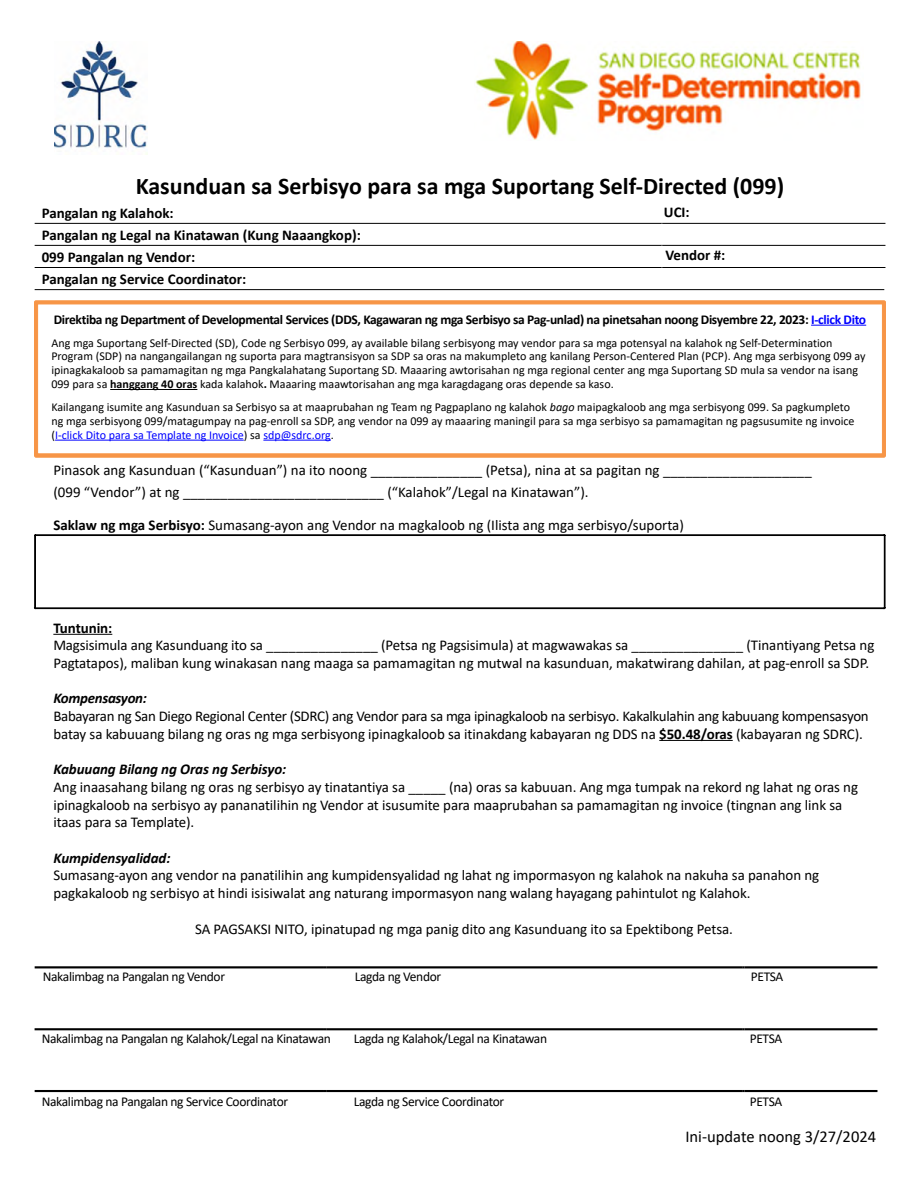
<style>
.page{position:relative;width:918px;height:1188px;background:#fff}
.page>*{position:absolute;margin:0;border:0;box-sizing:border-box;transform-origin:0 0}
.Paragraph_Style2{font:700 24px "Calibri";color:#000}
.Paragraph_Style2-2{font:16.5px "Calibri";color:#000}
.Paragraph_Style2-3{font:15px/17.7px "Calibri";letter-spacing:-.005em;color:#000}
.Paragraph_Style2-4{font:700 15px "Calibri";color:#000}
.Paragraph_Style4{font:15px "Calibri";letter-spacing:-.005em;color:#000}
.Paragraph_Style2-5{font:italic 700 15px "Calibri";letter-spacing:-.005em;color:#000}
.Paragraph_Style3{font:700 15px "Calibri";color:#000}
.Paragraph_Style2-6{font:13.5px "Calibri";letter-spacing:-.025em;color:#000}
.Paragraph_Style1{font:700 13.5px "Calibri";letter-spacing:-.025em;color:#000}
.Paragraph_Style2-7{font:12px/13.8px "Calibri";color:#000}
.s1{color:#00f}
.s2{font-weight:700}
.s3{font-style:italic}
</style>
<div class="page">
<hr style="left:35px;top:223px;width:626px;height:1px;background:#000">
<hr style="left:662px;top:223px;width:223px;height:1px;background:#000">
<hr style="left:35px;top:245px;width:626px;height:1px;background:#000">
<hr style="left:662px;top:245px;width:223px;height:1px;background:#000">
<hr style="left:35px;top:267px;width:626px;height:1px;background:#000">
<hr style="left:662px;top:267px;width:223px;height:1px;background:#000">
<hr style="left:35px;top:289px;width:849px;height:1px;background:#000">
<svg style="left:35px;top:301px;width:850px;height:156px"></svg>
<hr style="left:35px;top:966px;width:289px;height:2px;background:#000">
<hr style="left:326px;top:966px;width:416px;height:2px;background:#000">
<hr style="left:744px;top:966px;width:133px;height:2px;background:#000">
<hr style="left:35px;top:1028px;width:289px;height:2px;background:#000">
<hr style="left:326px;top:1028px;width:416px;height:2px;background:#000">
<hr style="left:744px;top:1028px;width:133px;height:2px;background:#000">
<hr style="left:35px;top:1090px;width:289px;height:2px;background:#000">
<hr style="left:326px;top:1090px;width:416px;height:2px;background:#000">
<img style="left:54px;top:41px;width:93px;height:113px">
<img style="left:475px;top:42px;width:386px;height:98px">
<hr style="left:744px;top:1090px;width:133px;height:2px;background:#000">
<svg style="left:35px;top:535px;width:850px;height:74px"></svg>
<hr style="left:811px;top:325px;width:55px;height:1px;background:#00f">
<hr style="left:110px;top:389px;width:87px;height:1px;background:#000">
<hr style="left:55px;top:440px;width:189px;height:1px;background:#00f">
<hr style="left:263px;top:440px;width:68px;height:1px;background:#00f">
<hr style="left:53px;top:634px;width:59px;height:1px;background:#000">
<hr style="left:659px;top:740px;width:74px;height:1px;background:#000">
<p class="Paragraph_Style2" style="left:136px;top:169px;width:650px">Kasunduan sa Serbisyo para sa mga Suportang Self-Directed (099)</p>
<p class="Paragraph_Style2-4" style="left:42px;top:202px;width:133px">Pangalan ng Kalahok:</p>
<p class="Paragraph_Style3" style="left:664px;top:201px;width:27px">UCI:</p>
<p class="Paragraph_Style2-4" style="left:42px;top:224px;width:321px">Pangalan ng Legal na Kinatawan (Kung Naaangkop):</p>
<p class="Paragraph_Style2-4" style="left:42px;top:246px;width:155px">099 Pangalan ng Vendor:</p>
<p class="Paragraph_Style2-4" style="left:665px;top:245px;width:61px">Vendor #:</p>
<p class="Paragraph_Style2-4" style="left:42px;top:268px;width:206px">Pangalan ng Service Coordinator:</p>
<p class="Paragraph_Style1" style="left:54px;top:310px;width:814px">Direktiba ng Department of Developmental Services (DDS, Kagawaran ng mga Serbisyo sa Pag-unlad) na pinetsahan noong Disyembre 22, 2023: <span class="s1">I-click Dito</span></p>
<p class="Paragraph_Style2-7" style="left:51px;top:335px;width:816px">Ang mga Suportang Self-Directed (SD), Code ng Serbisyo 099, ay available bilang serbisyong may vendor para sa mga potensyal na kalahok ng Self-Determination Program (SDP) na nangangailangan ng suporta para magtransisyon sa SDP sa oras na makumpleto ang kanilang Person-Centered Plan (PCP). Ang mga serbisyong 099 ay ipinagkakaloob sa pamamagitan ng mga Pangkalahatang Suportang SD. Maaaring awtorisahan ng mga regional center ang mga Suportang SD mula sa vendor na isang 099 para sa <span class="s2">hanggang 40 oras</span> kada kalahok<span class="s2">.</span> Maaaring maawtorisahan ang mga karagdagang oras depende sa kaso.</p>
<p class="Paragraph_Style2-7" style="left:51px;top:400px;width:805px">Kailangang isumite ang Kasunduan sa Serbisyo sa at maaprubahan ng Team ng Pagpaplano ng kalahok <span class="s3">bago</span> maipagkaloob ang mga serbisyong 099. Sa pagkumpleto ng mga serbisyong 099/matagumpay na pag-enroll sa SDP, ang vendor na 099 ay maaaring maningil para sa mga serbisyo sa pamamagitan ng pagsusumite ng invoice (<span class="s1">I-click Dito para sa Template ng Invoice</span>) sa <span class="s1">sdp@sdrc.org</span>.</p>
<p class="Paragraph_Style2-3" style="left:53px;top:458px;width:760px;line-height:22.5px">Pinasok ang Kasunduan (“Kasunduan”) na ito noong _______________ (Petsa), nina at sa pagitan ng ____________________ (099 “Vendor”) at ng ___________________________ (“Kalahok”/Legal na Kinatawan”).</p>
<p class="Paragraph_Style2-3" style="left:53px;top:516px;width:632px"><span class="s2">Saklaw ng mga Serbisyo:</span> Sumasang-ayon ang Vendor na magkaloob ng (Ilista ang mga serbisyo/suporta)</p>
<p class="Paragraph_Style2-4" style="left:53px;top:617px;width:60px">Tuntunin:</p>
<p class="Paragraph_Style2-3" style="left:53px;top:636px;width:823px">Magsisimula ang Kasunduang ito sa _______________ (Petsa ng Pagsisimula) at magwawakas sa _______________ (Tinantiyang Petsa ng<br>Pagtatapos), maliban kung winakasan nang maaga sa pamamagitan ng mutwal na kasunduan, makatwirang dahilan, at pag-enroll sa SDP.</p>
<p class="Paragraph_Style2-5" style="left:53px;top:688px;width:95px">Kompensasyon:</p>
<p class="Paragraph_Style2-3" style="left:53px;top:707px;width:817px">Babayaran ng San Diego Regional Center (SDRC) ang Vendor para sa mga ipinagkaloob na serbisyo. Kakalkulahin ang kabuuang kompensasyon batay sa kabuuang bilang ng oras ng mga serbisyong ipinagkaloob sa itinakdang kabayaran ng DDS na <span class="s2">$50.48/oras</span> (kabayaran ng SDRC).</p>
<p class="Paragraph_Style2-5" style="left:53px;top:759px;width:234px">Kabuuang Bilang ng Oras ng Serbisyo:</p>
<p class="Paragraph_Style2-3" style="left:53px;top:778px;width:806px">Ang inaasahang bilang ng oras ng serbisyo ay tinatantiya sa _____ (na) oras sa kabuuan. Ang mga tumpak na rekord ng lahat ng oras ng ipinagkaloob na serbisyo ay pananatilihin ng Vendor at isusumite para maaprubahan sa pamamagitan ng invoice (tingnan ang link sa itaas para sa Template).</p>
<p class="Paragraph_Style2-5" style="left:53px;top:847px;width:119px">Kumpidensyalidad:</p>
<p class="Paragraph_Style2-3" style="left:53px;top:866px;width:767px">Sumasang-ayon ang vendor na panatilihin ang kumpidensyalidad ng lahat ng impormasyon ng kalahok na nakuha sa panahon ng pagkakaloob ng serbisyo at hindi isisiwalat ang naturang impormasyon nang walang hayagang pahintulot ng Kalahok.</p>
<p class="Paragraph_Style4" style="left:195px;top:918px;width:539px">SA PAGSAKSI NITO, ipinatupad ng mga panig dito ang Kasunduang ito sa Epektibong Petsa.</p>
<p class="Paragraph_Style2-6" style="left:43px;top:967px;width:184px">Nakalimbag na Pangalan ng Vendor</p>
<p class="Paragraph_Style2-6" style="left:355px;top:967px;width:88px">Lagda ng Vendor</p>
<p class="Paragraph_Style2-6" style="left:751px;top:967px;width:34px">PETSA</p>
<p class="Paragraph_Style2-6" style="left:42px;top:1029px;width:291px">Nakalimbag na Pangalan ng Kalahok/Legal na Kinatawan</p>
<p class="Paragraph_Style2-6" style="left:354px;top:1029px;width:195px">Lagda ng Kalahok/Legal na Kinatawan</p>
<p class="Paragraph_Style2-6" style="left:750px;top:1029px;width:34px">PETSA</p>
<p class="Paragraph_Style2-6" style="left:42px;top:1092px;width:248px">Nakalimbag na Pangalan ng Service Coordinator</p>
<p class="Paragraph_Style2-6" style="left:354px;top:1092px;width:152px">Lagda ng Service Coordinator</p>
<p class="Paragraph_Style2-6" style="left:750px;top:1092px;width:34px">PETSA</p>
<p class="Paragraph_Style2-2" style="left:685px;top:1125px;width:192px">Ini-update noong 3/27/2024</p>
</div>
